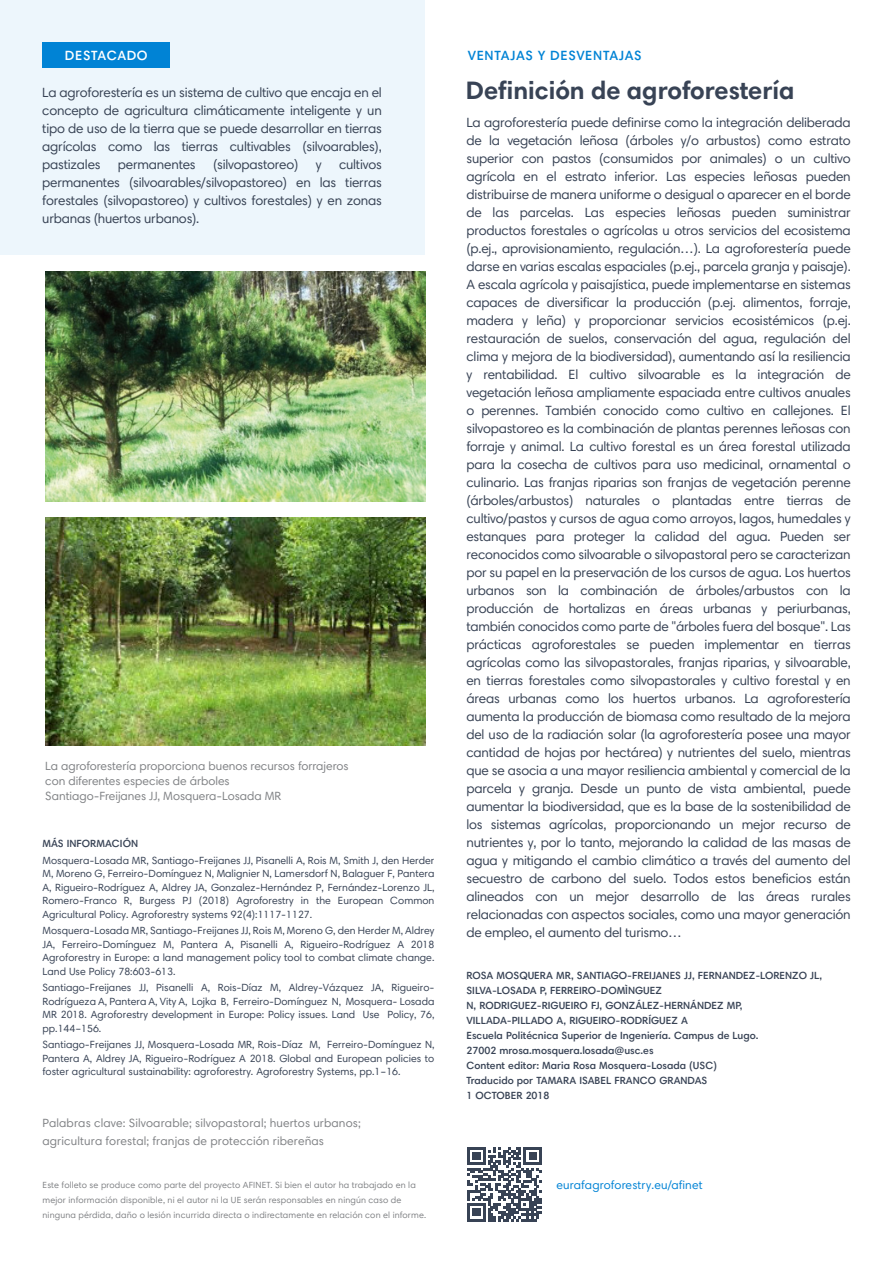
<style>
.page{position:relative;width:893px;height:1263px;background:#fff}
.page>*{position:absolute;margin:0;border:0;box-sizing:border-box;transform-origin:0 0}
.t1{font:700 25.5px "Harmonia Sans Pro Cyr";color:#384355}
.t2{font:13.5px/18px "Harmonia Sans Pro Cyr";letter-spacing:-.015em;color:#384355;text-align:justify}
.t3{font:600 13.5px "Harmonia Sans Pro Cyr";letter-spacing:.05em;color:#0083d5}
.t4{font:600 13.5px "Harmonia Sans Pro Cyr";letter-spacing:.04em;color:#fff}
.t5{font:12px/15px "Harmonia Sans Pro Cyr";color:#808285}
.t6{font:12px "Harmonia Sans Pro Cyr";letter-spacing:.015em;color:#0083d5}
.t7{font:10.5px/13.5px "Harmonia Sans Pro Cyr";color:#384355;text-align:justify}
.t8{font:600 10.5px/15px "Harmonia Sans Pro Cyr";color:#384355}
.t9{font:9px/15px "Harmonia Sans Pro Cyr";letter-spacing:.015em;color:#808285}
</style>
<div class="page">
<div style="left:0;top:0;width:425px;height:255px;background:#edf6fc"></div>
<div style="left:43px;top:43px;width:127px;height:25px;background:#0083d5"></div>
<img style="left:45px;top:271px;width:380px;height:231px">
<img style="left:45px;top:518px;width:380px;height:228px">
<svg style="left:468px;top:1147px;width:74px;height:74px"></svg>
<p class="t4" style="left:65px;top:50px;width:84px">DESTACADO</p>
<p class="t3" style="left:468px;top:50px;width:175px">VENTAJAS Y DESVENTAJAS</p>
<p class="t2" style="left:42px;top:85px;width:341px">La agroforestería es un sistema de cultivo que encaja en el concepto de agricultura climáticamente inteligente y un tipo de uso de la tierra que se puede desarrollar en tierras agrícolas como las tierras cultivables (silvoarables), pastizales</p>
<h1 class="t1" style="left:466px;top:80px;width:330px">Definición de agroforestería</h1>
<p class="t2" style="left:466px;top:115px;width:386px">La agroforestería puede definirse como la integración deliberada de la vegetación leñosa (árboles y/o arbustos) como estrato superior con pastos (consumidos por animales) o un cultivo agrícola en el estrato inferior. Las especies leñosas pueden distribuirse de manera uniforme o desigual o aparecer en el borde de las parcelas. Las especies leñosas pueden suministrar productos forestales o agrícolas u otros servicios del ecosistema (p.ej., aprovisionamiento, regulación…). La agroforestería puede darse en varias escalas espaciales (p.ej., parcela granja y paisaje).<br>A escala agrícola y paisajística, puede implementarse en sistemas capaces de diversificar la producción (p.ej. alimentos, forraje, madera y leña) y proporcionar servicios ecosistémicos (p.ej. restauración de suelos, conservación del agua, regulación del clima y mejora de la biodiversidad), aumentando así la resiliencia y rentabilidad. El cultivo silvoarable es la integración de vegetación leñosa ampliamente espaciada entre cultivos anuales o perennes. También conocido como cultivo en callejones. El silvopastoreo es la combinación de plantas perennes leñosas con forraje y animal. La cultivo forestal es un área forestal utilizada para la cosecha de cultivos para uso medicinal, ornamental o culinario. Las franjas riparias son franjas de vegetación perenne (árboles/arbustos) naturales o plantadas entre tierras de cultivo/pastos y cursos de agua como arroyos, lagos, humedales y estanques para proteger la calidad del agua. Pueden ser reconocidos como silvoarable o silvopastoral pero se caracterizan por su papel en la preservación de los cursos de agua. Los huertos urbanos son la combinación de árboles/arbustos con la producción de hortalizas en áreas urbanas y periurbanas, también conocidos como parte de "árboles fuera del bosque". Las prácticas agroforestales se pueden implementar en tierras agrícolas como las silvopastorales, franjas riparias, y silvoarable, en tierras forestales como silvopastorales y cultivo forestal y en áreas urbanas como los huertos urbanos. La agroforestería aumenta la producción de biomasa como resultado de la mejora del uso de la radiación solar (la agroforestería posee una mayor cantidad de hojas por hectárea) y nutrientes del suelo, mientras que se asocia a una mayor resiliencia ambiental y comercial de la parcela y granja. Desde un punto de vista ambiental, puede aumentar la biodiversidad, que es la base de la sostenibilidad de los sistemas agrícolas, proporcionando un mejor recurso de nutrientes y, por lo tanto, mejorando la calidad de las masas de agua y mitigando el cambio climático a través del aumento del secuestro de carbono del suelo. Todos estos beneficios están alineados con un mejor desarrollo de las áreas rurales relacionadas con aspectos sociales, como una mayor generación de empleo, el aumento del turismo…</p>
<p class="t2" style="left:118px;top:157px;width:79px">permanentes</p>
<p class="t2" style="left:213px;top:157px;width:87px">(silvopastoreo)</p>
<p class="t2" style="left:316px;top:157px;width:7px">y</p>
<p class="t2" style="left:42px;top:157px;width:341px;text-indent:297px">cultivos permanentes (silvoarables/silvopastoreo) en las tierras forestales (silvopastoreo) y cultivos forestales) y en zonas urbanas (huertos urbanos).</p>
<p class="t5" style="left:45px;top:760px;width:305px">La agroforestería proporciona buenos recursos forrajeros con diferentes especies de árboles<br>Santiago-Freijanes JJ, Mosquera-Losada MR</p>
<p class="t8" style="left:43px;top:837px;width:97px">MÁS INFORMACIÓN</p>
<p class="t7" style="left:43px;top:855px;width:393px">Mosquera-Losada MR, Santiago-Freijanes JJ, Pisanelli A, Rois M, Smith J, den Herder M, Moreno G, Ferreiro-Domínguez N, Malignier N, Lamersdorf N, Balaguer F, Pantera A, Rigueiro-Rodríguez A, Aldrey JA, Gonzalez-Hernández P, Fernández-Lorenzo JL, Romero-Franco R, Burgess PJ (2018) Agroforestry in the European Common Agricultural Policy. Agroforestry systems 92(4):1117-1127.</p>
<p class="t7" style="left:43px;top:925px;width:393px">Mosquera-Losada MR, Santiago-Freijanes JJ, Rois M, Moreno G, den Herder M, Aldrey JA, Ferreiro-Domínguez M, Pantera A, Pisanelli A, Rigueiro-Rodríguez A 2018<br>Agroforestry in Europe: a land management policy tool to combat climate change.<br>Land Use Policy 78:603-613.</p>
<p class="t7" style="left:43px;top:982px;width:393px">Santiago-Freijanes JJ, Pisanelli A, Rois-Díaz M, Aldrey-Vázquez JA, Rigueiro-Rodrígueza A, Pantera A, Vity A, Lojka B, Ferreiro-Domínguez N, Mosquera- Losada MR 2018. Agroforestry development in Europe: Policy issues. Land Use Policy, 76, pp.144–156.</p>
<p class="t7" style="left:43px;top:1039px;width:393px">Santiago-Freijanes JJ, Mosquera-Losada MR, Rois-Díaz M, Ferreiro-Domínguez N, Pantera A, Aldrey JA, Rigueiro-Rodríguez A 2018. Global and European policies to foster agricultural sustainability: agroforestry. Agroforestry Systems, pp.1–16.</p>
<p class="t8" style="left:466px;top:969px;width:357px">ROSA MOSQUERA MR, SANTIAGO-FREIJANES JJ, FERNANDEZ-LORENZO JL, SILVA-LOSADA P, FERREIRO-DOMÌNGUEZ<br>N, RODRIGUEZ-RIGUEIRO FJ, GONZÁLEZ-HERNÁNDEZ MP, VILLADA-PILLADO A, RIGUEIRO-RODRÍGUEZ A<br>Escuela Politécnica Superior de Ingeniería. Campus de Lugo.<br>27002 mrosa.mosquera.losada@usc.es<br>Content editor: Maria Rosa Mosquera-Losada (USC)<br>Traducido por TAMARA ISABEL FRANCO GRANDAS<br>1 OCTOBER 2018</p>
<p class="t5" style="left:43px;top:1115px;width:320px;line-height:18px">Palabras clave: Silvoarable; silvopastoral; huertos urbanos; agricultura forestal; franjas de protección ribereñas</p>
<p class="t9" style="left:43px;top:1178px;width:385px">Este folleto se produce como parte del proyecto AFINET. Si bien el autor ha trabajado en la mejor información disponible, ni el autor ni la UE serán responsables en ningún caso de ninguna pérdida, daño o lesión incurrida directa o indirectamente en relación con el informe.</p>
<p class="t6" style="left:556px;top:1180px;width:148px">eurafagroforestry.eu/afinet</p>
</div>
